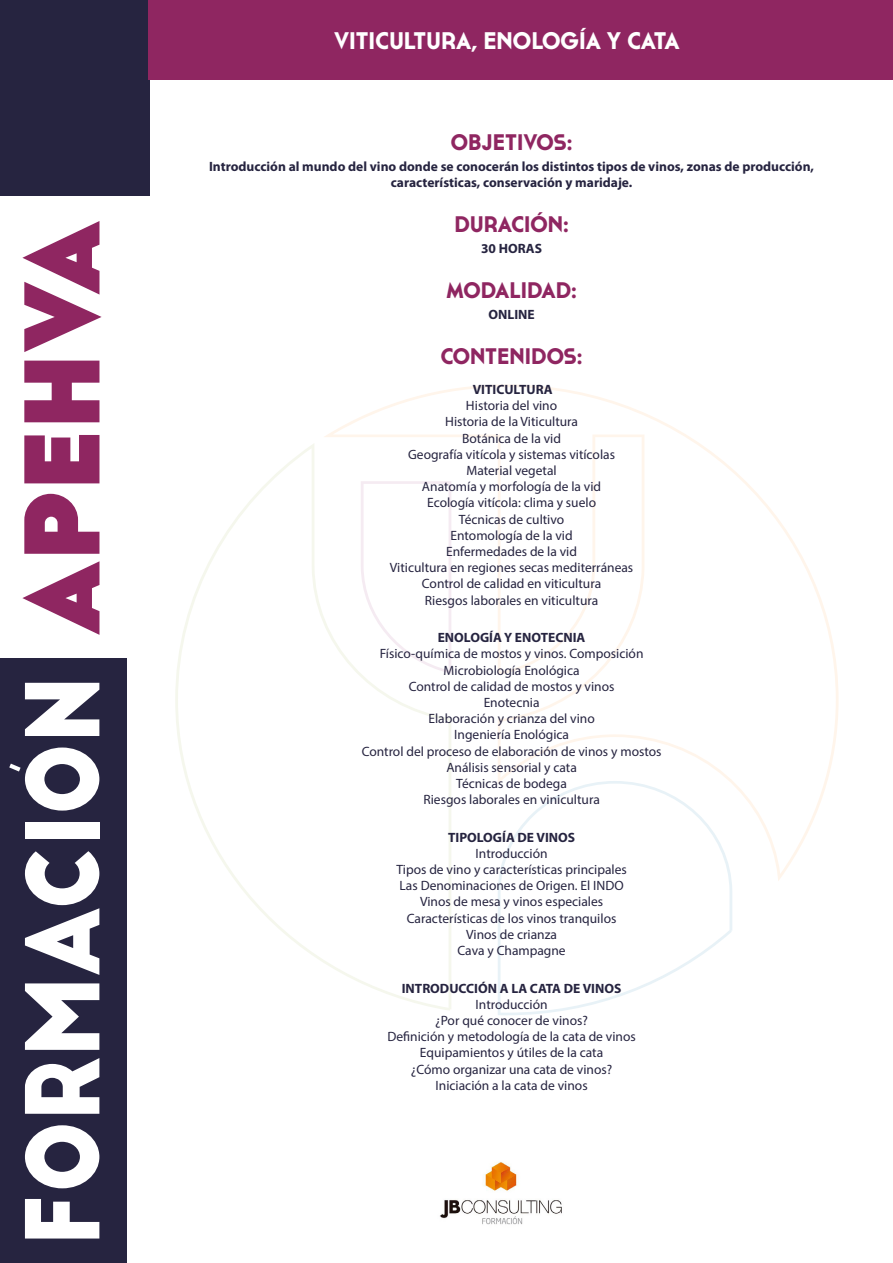
<style>
.page{position:relative;width:893px;height:1263px;background:#fff}
.page>*{position:absolute;margin:0;border:0;box-sizing:border-box;transform-origin:0 0}
.t1{font:700 24px "Cassannet";color:#fff}
.t2{font:700 22.5px "Cassannet";color:#8f2661}
.t3{font:13.5px/16.2px "Myriad Pro";color:#262440;text-align:center}
.t4{font:700 13.5px/16.2px "Myriad Pro";color:#262440;text-align:center}
</style>
<div class="page">
<div style="left:0;top:0;width:150px;height:196px;background:#262440"></div>
<svg style="left:324px;top:384px;width:515px;height:497px"></svg>
<svg style="left:175px;top:443px;width:276px;height:567px"></svg>
<svg style="left:498px;top:781px;width:234px;height:234px"></svg>
<div style="left:0;top:658px;width:127px;height:605px;background:#262440"></div>
<svg style="left:25px;top:1199px;width:74px;height:39px"></svg>
<svg style="left:25px;top:1125px;width:74px;height:63px"></svg>
<svg style="left:25px;top:1058px;width:74px;height:56px"></svg>
<svg style="left:25px;top:983px;width:74px;height:67px"></svg>
<svg style="left:25px;top:851px;width:74px;height:124px"></svg>
<div style="left:25px;top:822px;width:74px;height:17px;background:#fff"></div>
<svg style="left:25px;top:683px;width:74px;height:53px"></svg>
<svg style="left:9px;top:747px;width:90px;height:63px"></svg>
<svg style="left:22px;top:561px;width:77px;height:74px"></svg>
<svg style="left:24px;top:494px;width:75px;height:60px"></svg>
<svg style="left:24px;top:435px;width:75px;height:48px;background:#9d4275"></svg>
<svg style="left:24px;top:361px;width:75px;height:61px"></svg>
<svg style="left:22px;top:221px;width:80px;height:131px"></svg>
<div style="left:149px;top:0;width:744px;height:79px;background:#8f2661"></div>
<img style="left:440px;top:1162px;width:122px;height:63px">
<h1 class="t1" style="left:334px;top:26px;width:347px">VITICULTURA, ENOLOGÍA Y CATA</h1>
<h2 class="t2" style="left:451px;top:128px;width:123px">OBJETIVOS:</h2>
<p class="t4" style="left:209px;top:158px;width:606px">Introducción al mundo del vino donde se conocerán los distintos tipos de vinos, zonas de producción, características, conservación y maridaje.</p>
<h2 class="t2" style="left:454px;top:211px;width:116px">DURACIÓN:</h2>
<p class="t4" style="left:481px;top:240px;width:62px">30 HORAS</p>
<h2 class="t2" style="left:446px;top:277px;width:132px">MODALIDAD:</h2>
<p class="t4" style="left:488px;top:306px;width:48px">ONLINE</p>
<h2 class="t2" style="left:441px;top:343px;width:143px">CONTENIDOS:</h2>
<p class="t4" style="left:473px;top:381px;width:81px">VITICULTURA</p>
<p class="t3" style="left:390px;top:397px;width:245px">Historia del vino<br>Historia de la Viticultura<br>Botánica de la vid<br>Geografía vitícola y sistemas vitícolas<br>Material vegetal<br>Anatomía y morfología de la vid<br>Ecología vitícola: clima y suelo<br>Técnicas de cultivo<br>Entomología de la vid<br>Enfermedades de la vid<br>Viticultura en regiones secas mediterráneas<br>Control de calidad en viticultura<br>Riesgos laborales en viticultura</p>
<p class="t4" style="left:438px;top:629px;width:149px">ENOLOGÍA Y ENOTECNIA</p>
<p class="t3" style="left:362px;top:645px;width:301px">Físico-química de mostos y vinos. Composición<br>Microbiología Enológica<br>Control de calidad de mostos y vinos<br>Enotecnia<br>Elaboración y crianza del vino<br>Ingeniería Enológica<br>Control del proceso de elaboración de vinos y mostos<br>Análisis sensorial y cata<br>Técnicas de bodega<br>Riesgos laborales en vinicultura</p>
<p class="t4" style="left:448px;top:828px;width:129px">TIPOLOGÍA DE VINOS</p>
<p class="t3" style="left:396px;top:845px;width:232px">Introducción<br>Tipos de vino y características principales<br>Las Denominaciones de Origen. El INDO<br>Vinos de mesa y vinos especiales<br>Características de los vinos tranquilos<br>Vinos de crianza<br>Cava y Champagne</p>
<p class="t4" style="left:402px;top:979px;width:221px">INTRODUCCIÓN A LA CATA DE VINOS</p>
<p class="t3" style="left:387px;top:996px;width:250px">Introducción<br>¿Por qué conocer de vinos?<br>Definición y metodología de la cata de vinos<br>Equipamientos y útiles de la cata<br>¿Cómo organizar una cata de vinos?<br>Iniciación a la cata de vinos</p>
</div>
